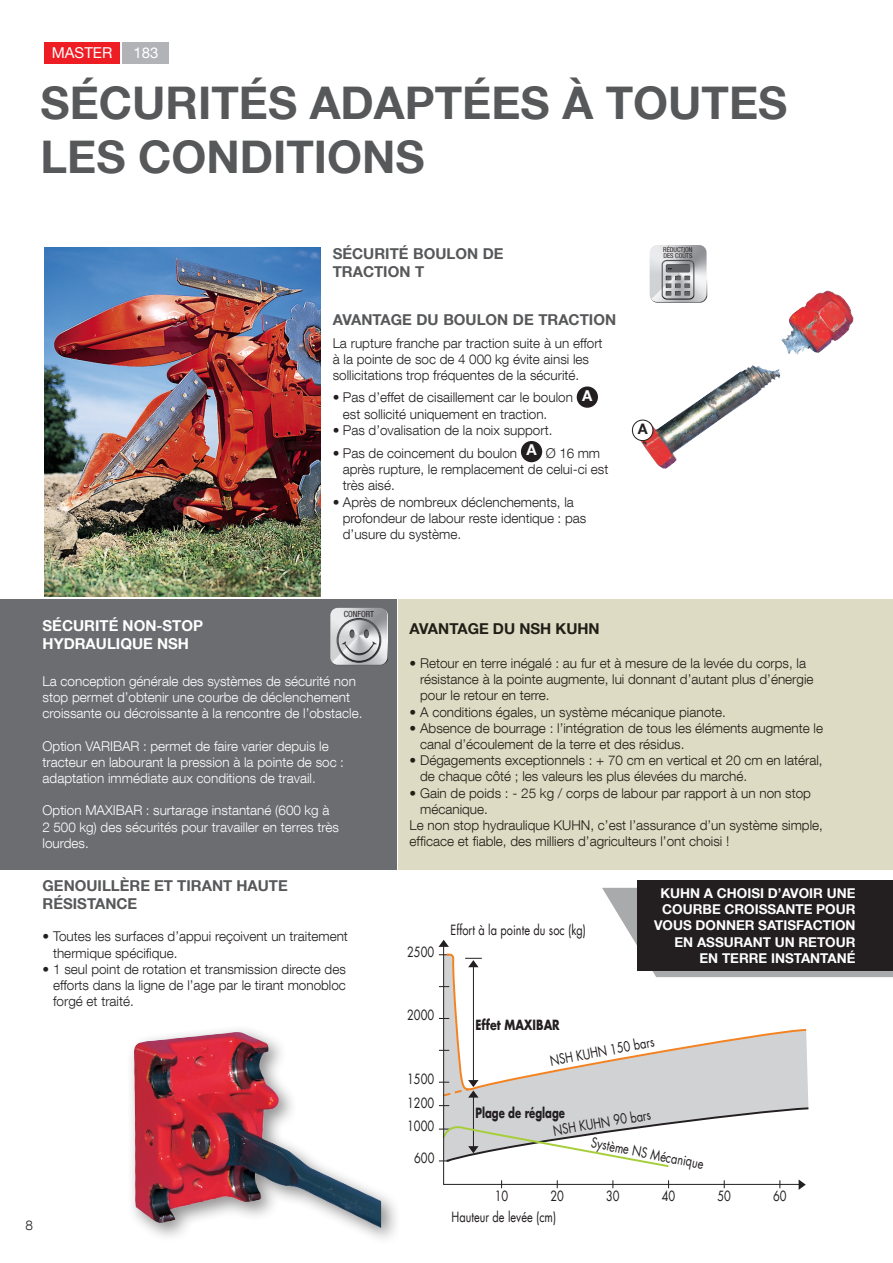
<style>
.page{position:relative;width:893px;height:1263px;background:#fff}
.page>*{position:absolute;margin:0;border:0;box-sizing:border-box;transform-origin:0 0}
.t1{font:700 45px/54px "Helvetica Neue LT Com";color:#57585a}
.titre_paragraphe{font:700 15px/18px "Helvetica Neue LT Com";color:#57585a}
.t2{font:700 15px "Helvetica Neue LT Com";color:#fff}
.t3{font:700 15px "Helvetica Neue LT Com";color:#211e17}
.t4{font:15px "Helvetica Neue LT Com";color:#fff}
.t5{font:700 14.4px "Helvetica Neue LT Com";color:#231f20}
.t6{font:13.8px/23.4px "Futura Com";color:#231f20;text-align:justify;scale:.8 1}
.t7{font:700 13.8px "Futura Com";color:#231f20;scale:.73 1}
.t8{font:700 13.8px "Futura Com";color:#231f20;scale:.8 1}
.t9{font:300 13.5px/16.2px "Helvetica Neue LT Com";color:#211e17}
.t10{font:300 13.5px/16.2px "Helvetica Neue LT Com";color:#231f20}
.t11{font:300 13.5px/16.2px "Helvetica Neue LT Com";color:#fff}
.t12{font:700 13.5px/16.2px "Helvetica Neue LT Com";color:#fff;text-align:right}
.t13{font:condensed 8.4px "Helvetica Neue LT Com";color:#231f20}
.t14{font:condensed 6.75px/6.8px "Helvetica Neue LT Com";color:#231f20}
</style>
<div class="page">
<div style="left:0;top:599px;width:396px;height:271px;background:#6c6d70"></div>
<div style="left:126px;top:1024px;width:275px;height:223px;background:#231f20;opacity:.5"></div>
<img style="left:133px;top:1032px;width:248px;height:196px">
<div style="left:399px;top:599px;width:494px;height:271px;background:#dddbc3"></div>
<div style="left:123px;top:43px;width:46px;height:21px;background:#b2b3b7"></div>
<div style="left:44px;top:43px;width:76px;height:21px;background:#ee1d23"></div>
<img style="left:44px;top:248px;width:276px;height:349px">
<img style="left:636px;top:290px;width:218px;height:179px">
<div style="left:632px;top:420px;width:21px;height:21px;background:#fff;border-radius:50%"></div>
<div style="left:632px;top:420px;width:21px;height:21px;border:1px solid #231f20;border-radius:50%"></div>
<svg style="left:438px;top:940px;width:11px;height:7px"></svg>
<svg style="left:799px;top:1182px;width:7px;height:8px"></svg>
<svg style="left:443px;top:946px;width:360px;height:239px"></svg>
<img style="left:330px;top:608px;width:53px;height:52px">
<svg style="left:331px;top:609px;width:57px;height:56px"></svg>
<svg style="left:336px;top:618px;width:45px;height:45px"></svg>
<svg style="left:574px;top:888px;width:319px;height:89px"></svg>
<div style="left:637px;top:880px;width:256px;height:90px;background:#231f20"></div>
<div style="left:577px;top:386px;width:21px;height:22px;background:#231f20;border-radius:50%"></div>
<div style="left:521px;top:441px;width:21px;height:21px;background:#231f20;border-radius:50%"></div>
<img style="left:650px;top:245px;width:53px;height:57px">
<svg style="left:651px;top:246px;width:56px;height:57px"></svg>
<p class="t4" style="left:52px;top:44px;width:62px">MASTER</p>
<p class="t4" style="left:133px;top:44px;width:27px">183</p>
<p class="t1" style="left:41px;top:75px;width:748px">SÉCURITÉS ADAPTÉES À TOUTES<br>LES CONDITIONS</p>
<p class="titre_paragraphe" style="left:333px;top:244px;width:172px">SÉCURITÉ BOULON DE<br>TRACTION T</p>
<p class="titre_paragraphe" style="left:333px;top:311px;width:285px">AVANTAGE DU BOULON DE TRACTION</p>
<p class="t10" style="left:333px;top:335px;width:271px">La rupture franche par traction suite à un effort à la pointe de soc de 4 000 kg évite ainsi les sollicitations trop fréquentes de la sécurité.</p>
<p class="t10" style="left:333px;top:389px;width:242px">• Pas d’effet de cisaillement car le boulon</p>
<p class="t2" style="left:582px;top:386px;width:12px">A</p>
<p class="t10" style="left:343px;top:405px;width:206px">est sollicité uniquement en traction.</p>
<p class="t10" style="left:333px;top:422px;width:221px">• Pas d’ovalisation de la noix support.</p>
<p class="t10" style="left:333px;top:445px;width:186px">• Pas de coincement du boulon</p>
<p class="t2" style="left:526px;top:440px;width:12px">A</p>
<p class="t10" style="left:343px;top:445px;width:267px;text-indent:203px">Ø 16 mm après rupture, le remplacement de celui-ci est très aisé.</p>
<p class="t10" style="left:343px;top:493px;width:245px;text-indent:-10px">• Après de nombreux déclenchements, la profondeur de labour reste identique : pas d’usure du système.</p>
<p class="t14" style="left:663px;top:246px;width:31px">RÉDUCTION<br>DES COÛTS</p>
<p class="t5" style="left:638px;top:419px;width:11px">A</p>
<p class="t13" style="left:344px;top:609px;width:32px">CONFORT</p>
<p class="t2" style="left:43px;top:616px;width:162px">SÉCURITÉ NON-STOP</p>
<p class="t2" style="left:43px;top:634px;width:148px">HYDRAULIQUE NSH</p>
<p class="t11" style="left:43px;top:673px;width:321px">La conception générale des systèmes de sécurité non stop permet d’obtenir une courbe de déclenchement croissante ou décroissante à la rencontre de l’obstacle.</p>
<p class="t11" style="left:43px;top:737px;width:303px">Option VARIBAR : permet de faire varier depuis le tracteur en labourant la pression à la pointe de soc : adaptation immédiate aux conditions de travail.</p>
<p class="t11" style="left:43px;top:802px;width:298px">Option MAXIBAR : surtarage instantané (600 kg à<br>2 500 kg) des sécurités pour travailler en terres très lourdes.</p>
<p class="titre_paragraphe" style="left:43px;top:876px;width:247px">GENOUILLÈRE ET TIRANT HAUTE<br>RÉSISTANCE</p>
<p class="t10" style="left:53px;top:928px;width:296px;text-indent:-11px">• Toutes les surfaces d’appui reçoivent un traitement thermique spécifique.</p>
<p class="t10" style="left:53px;top:960px;width:294px;text-align:justify;text-indent:-11px">• 1 seul point de rotation et transmission directe des efforts dans la ligne de l’age par le tirant monobloc forgé et traité.</p>
<p class="t10" style="left:26px;top:1217px;width:9px">8</p>
<p class="t3" style="left:410px;top:619px;width:192px">AVANTAGE DU NSH KUHN</p>
<p class="t9" style="left:420px;top:655px;width:395px;text-indent:-11px">• Retour en terre inégalé : au fur et à mesure de la levée du corps, la résistance à la pointe augmente, lui donnant d’autant plus d’énergie pour le retour en terre.</p>
<p class="t9" style="left:410px;top:703px;width:318px">• A conditions égales, un système mécanique pianote.</p>
<p class="t9" style="left:420px;top:720px;width:404px;text-indent:-11px">• Absence de bourrage : l’intégration de tous les éléments augmente le canal d’écoulement de la terre et des résidus.</p>
<p class="t9" style="left:420px;top:752px;width:404px;text-indent:-11px">• Dégagements exceptionnels : + 70 cm en vertical et 20 cm en latéral, de chaque côté ; les valeurs les plus élevées du marché.</p>
<p class="t9" style="left:420px;top:784px;width:392px;text-indent:-11px">• Gain de poids : - 25 kg / corps de labour par rapport à un non stop mécanique.</p>
<p class="t9" style="left:410px;top:817px;width:415px">Le non stop hydraulique KUHN, c’est l’assurance d’un système simple, efficace et fiable, des milliers d’agriculteurs l’ont choisi !</p>
<p class="t6" style="left:407px;top:940px;width:35px">2500</p>
<p class="t6" style="left:450px;top:918px;width:171px">Effort à la pointe du soc (kg)</p>
<p class="t12" style="left:654px;top:885px;width:203px">KUHN A CHOISI D’AVOIR UNE<br>COURBE CROISSANTE POUR<br>VOUS DONNER SATISFACTION</p>
<p class="t12" style="left:674px;top:933px;width:183px">EN ASSURANT UN RETOUR<br>EN TERRE INSTANTANÉ</p>
<p class="t6" style="left:407px;top:1003px;width:35px">2000</p>
<p class="t6" style="left:407px;top:1067px;width:35px">1500<br>1200<br>1000</p>
<p class="t6" style="left:414px;top:1146px;width:27px">600</p>
<p class="t8" style="left:475px;top:1014px;width:107px">Effet MAXIBAR</p>
<p class="t6" style="left:548px;top:1049px;width:134px;rotate:-11deg">NSH KUHN 150 bars</p>
<p class="t7" style="left:475px;top:1102px;width:124px">Plage de réglage</p>
<p class="t6" style="left:551px;top:1119px;width:125px;rotate:-10deg">NSH KUHN 90 bars</p>
<p class="t6" style="left:594px;top:1130px;width:144px;rotate:11deg">Système NS Mécanique</p>
<p class="t6" style="left:495px;top:1184px;width:18px">10</p>
<p class="t6" style="left:550px;top:1184px;width:18px">20</p>
<p class="t6" style="left:606px;top:1184px;width:18px">30</p>
<p class="t6" style="left:662px;top:1184px;width:18px">40</p>
<p class="t6" style="left:717px;top:1184px;width:18px">50</p>
<p class="t6" style="left:773px;top:1184px;width:18px">60</p>
<p class="t6" style="left:452px;top:1205px;width:132px">Hauteur de levée (cm)</p>
</div>
